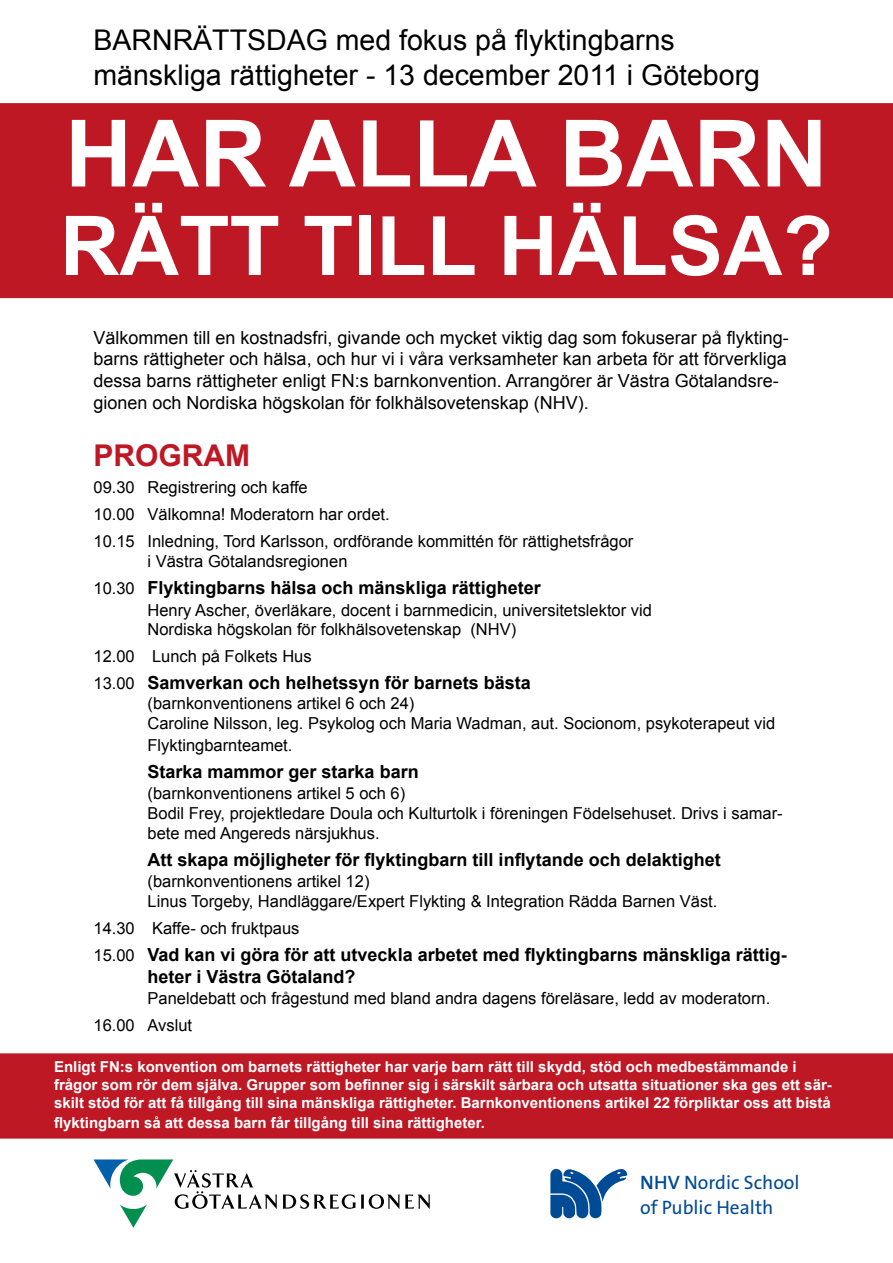
<style>
.page{position:relative;width:893px;height:1263px;background:#fff}
.page>*{position:absolute;margin:0;border:0;box-sizing:border-box;transform-origin:0 0}
.t1{font:700 93px "Arial";color:#fff}
.t2{font:700 82.5px "Arial";color:#fff}
.t3{font:700 30px "Arial";color:#be1825}
.t4{font:28.5px/34.2px "Arial";color:#000}
.t5{font:19.5px/25.5px "The Sans B5 Plain";color:#004b95}
.t6{font:18px/21.6px "Arial";color:#000}
.t7{font:700 18px/21.6px "Arial";color:#000}
.t8{font:16.5px/19.8px "Arial";color:#000}
.t9{font:700 15px/18px "Arial";color:#fff}
.s1{font-weight:400;font-size:16.5px}
.s2{font-family:"The Sans B6";font-weight:600}
</style>
<div class="page">
<div style="left:0;top:103px;width:893px;height:195px;background:#be1825"></div>
<svg style="left:550px;top:1169px;width:77px;height:49px"></svg>
<svg style="left:283px;top:1194px;width:147px;height:15px"></svg>
<svg style="left:94px;top:1159px;width:183px;height:69px"></svg>
<div style="left:0;top:1053px;width:893px;height:85px;background:#be1825"></div>
<h3 class="t4" style="left:94px;top:23px;width:668px">BARNRÄTTSDAG med fokus på flyktingbarns mänskliga rättigheter - 13 december 2011 i Göteborg</h3>
<h1 class="t1" style="left:65px;top:93px;width:764px">HAR ALLA BARN</h1>
<h2 class="t2" style="left:60px;top:192px;width:774px">RÄTT TILL HÄLSA?</h2>
<p class="t6" style="left:94px;top:327px;width:697px">Välkommen till en kostnadsfri, givande och mycket viktig dag som fokuserar på flykting&shy;barns rättigheter och hälsa, och hur vi i våra verksamheter kan arbeta för att förverkliga dessa barns rättigheter enligt FN:s barnkonvention. Arrangörer är Västra Götalandsre&shy;gionen och Nordiska högskolan för folkhälsovetenskap (NHV).</p>
<h3 class="t3" style="left:94px;top:436px;width:158px">PROGRAM</h3>
<p class="t8" style="left:94px;top:474px;width:541px;line-height:27px">09.30 Registrering och kaffe<br>10.00 Välkomna! Moderatorn har ordet.<br>10.15 Inledning, Tord Karlsson, ordförande kommittén för rättighetsfrågor</p>
<p class="t8" style="left:148px;top:551px;width:201px">i Västra Götalandsregionen</p>
<p class="t7" style="left:94px;top:577px;width:449px"><span class="s1">10.30</span> Flyktingbarns hälsa och mänskliga rättigheter</p>
<p class="t8" style="left:148px;top:600px;width:506px">Henry Ascher, överläkare, docent i barnmedicin, universitetslektor vid<br>Nordiska högskolan för folkhälsovetenskap (NHV)</p>
<p class="t8" style="left:94px;top:647px;width:220px">12.00 Lunch på Folkets Hus</p>
<p class="t7" style="left:94px;top:673px;width:439px"><span class="s1">13.00</span> Samverkan och helhetssyn för barnets bästa</p>
<p class="t8" style="left:148px;top:694px;width:629px">(barnkonventionens artikel 6 och 24)<br>Caroline Nilsson, leg. Psykolog och Maria Wadman, aut. Socionom, psykoterapeut vid</p>
<p class="t8" style="left:148px;top:735px;width:146px">Flyktingbarnteamet.</p>
<p class="t7" style="left:148px;top:761px;width:273px">Starka mammor ger starka barn</p>
<p class="t8" style="left:148px;top:784px;width:637px">(barnkonventionens artikel 5 och 6)<br>Bodil Frey, projektledare Doula och Kulturtolk i föreningen Födelsehuset. Drivs i samar&shy;bete med Angereds närsjukhus.</p>
<p class="t7" style="left:148px;top:849px;width:575px">Att skapa möjligheter för flyktingbarn till inflytande och delaktighet</p>
<p class="t8" style="left:148px;top:872px;width:571px">(barnkonventionens artikel 12)<br>Linus Torgeby, Handläggare/Expert Flykting &amp; Integration Rädda Barnen Väst.</p>
<p class="t8" style="left:94px;top:919px;width:207px">14.30 Kaffe- och fruktpaus</p>
<p class="t7" style="left:148px;top:945px;width:641px;text-indent:-54px"><span class="s1">15.00</span> Vad kan vi göra för att utveckla arbetet med flyktingbarns mänskliga rättig&shy;heter i Västra Götaland?</p>
<p class="t8" style="left:94px;top:985px;width:678px;line-height:27px;text-indent:54px">Paneldebatt och frågestund med bland andra dagens föreläsare, ledd av moderatorn.<br>16.00 Avslut</p>
<p class="t9" style="left:54px;top:1059px;width:779px">Enligt FN:s konvention om barnets rättigheter har varje barn rätt till skydd, stöd och medbestämmande i frågor som rör dem själva. Grupper som befinner sig i särskilt sårbara och utsatta situationer ska ges ett sär&shy;skilt stöd för att få tillgång till sina mänskliga rättigheter. Barnkonventionens artikel 22 förpliktar oss att bistå</p>
<p class="t9" style="left:54px;top:1114px;width:432px">flyktingbarn så att dessa barn får tillgång till sina rättigheter.</p>
<p class="t5" style="left:640px;top:1170px;width:161px"><span class="s2">NHV</span> Nordic School of Public Health</p>
</div>
